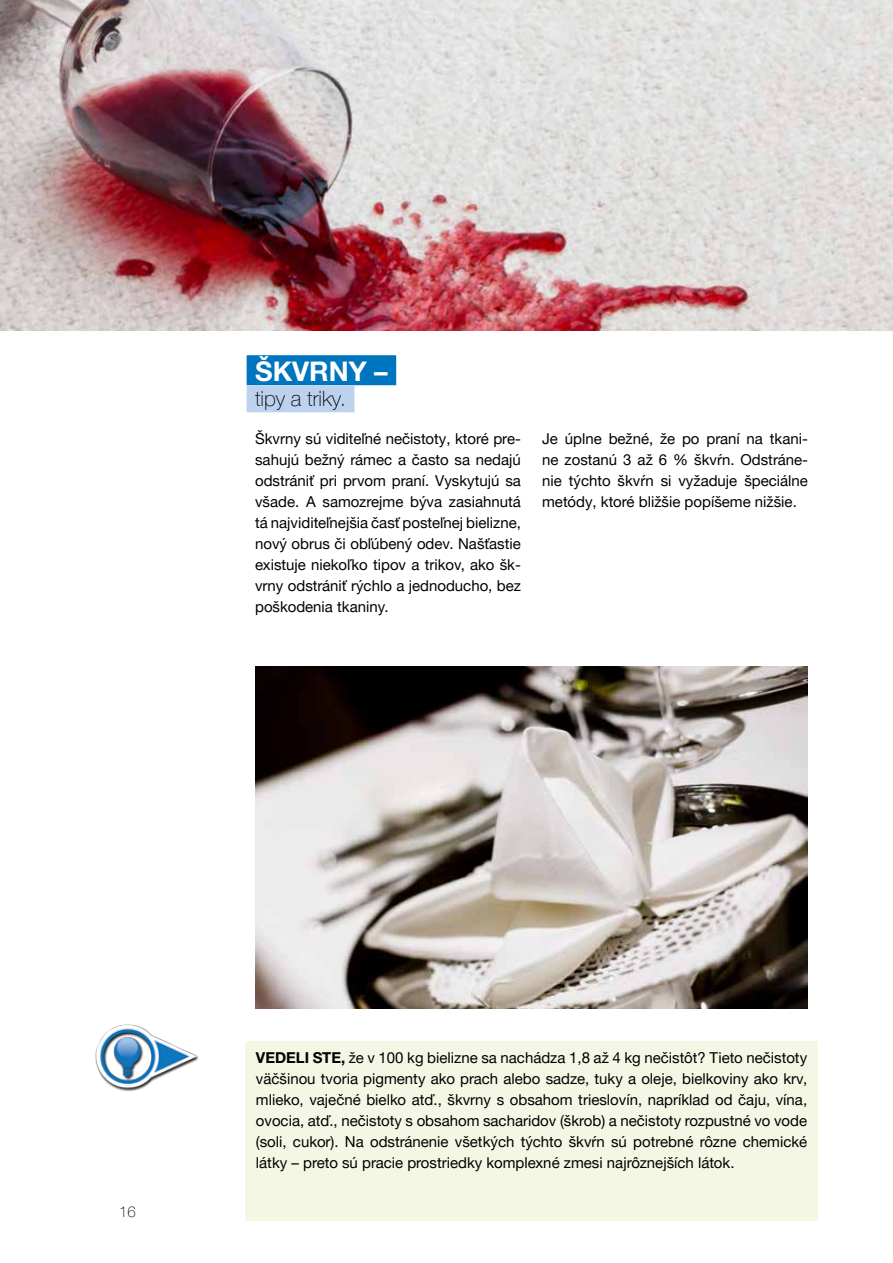
<style>
.page{position:relative;width:893px;height:1263px;background:#fff}
.page>*{position:absolute;margin:0;border:0;box-sizing:border-box;transform-origin:0 0}
.t1{font:700 27px "Helvetica Neue LTW1 G";color:#fff}
.t2{font:100 21px "Helvetica Neue LTW1 G";color:#000}
.t3{font:15px/21px "Helvetica Neue LTW1 G";color:#000;text-align:justify}
.t4{font:100 15px "Helvetica Neue LTW1 G";color:#000}
.s1{font-weight:700}
</style>
<div class="page">
<img style="left:0;top:0;width:893px;height:331px">
<img style="left:95px;top:1024px;width:104px;height:68px">
<img style="left:255px;top:666px;width:553px;height:343px">
<div style="left:247px;top:355px;width:149px;height:30px;background:#0075bf"></div>
<div style="left:247px;top:385px;width:107px;height:27px;background:#bcd2ee"></div>
<div style="left:245px;top:1041px;width:573px;height:180px;background:#f4f7e4"></div>
<h1 class="t1" style="left:255px;top:354px;width:134px">ŠKVRNY –</h1>
<h2 class="t2" style="left:255px;top:386px;width:92px">tipy a triky.</h2>
<p class="t3" style="left:255px;top:428px;width:267px">Škvrny sú viditeľné nečistoty, ktoré pre&shy;sahujú bežný rámec a často sa nedajú odstrániť pri prvom praní. Vyskytujú sa všade. A samozrejme býva zasiahnutá tá najviditeľnejšia časť posteľnej bielizne, nový obrus či obľúbený odev. Našťastie existuje niekoľko tipov a trikov, ako šk&shy;vrny odstrániť rýchlo a jednoducho, bez poškodenia tkaniny.</p>
<p class="t3" style="left:542px;top:428px;width:267px">Je úplne bežné, že po praní na tkani&shy;ne zostanú 3 až 6 % škvŕn. Odstráne&shy;nie týchto škvŕn si vyžaduje špeciálne metódy, ktoré bližšie popíšeme nižšie.</p>
<p class="t4" style="left:119px;top:1203px;width:18px">16</p>
<p class="t3" style="left:256px;top:1047px;width:553px"><span class="s1">VEDELI STE,</span> že v 100 kg bielizne sa nachádza 1,8 až 4 kg nečistôt? Tieto nečistoty väčšinou tvoria pigmenty ako prach alebo sadze, tuky a oleje, bielkoviny ako krv, mlieko, vaječné bielko atď., škvrny s obsahom trieslovín, napríklad od čaju, vína, ovocia, atď., nečistoty s obsahom sacharidov (škrob) a nečistoty rozpustné vo vode (soli, cukor). Na odstránenie všetkých týchto škvŕn sú potrebné rôzne chemické látky – preto sú pracie prostriedky komplexné zmesi najrôznejších látok.</p>
</div>
